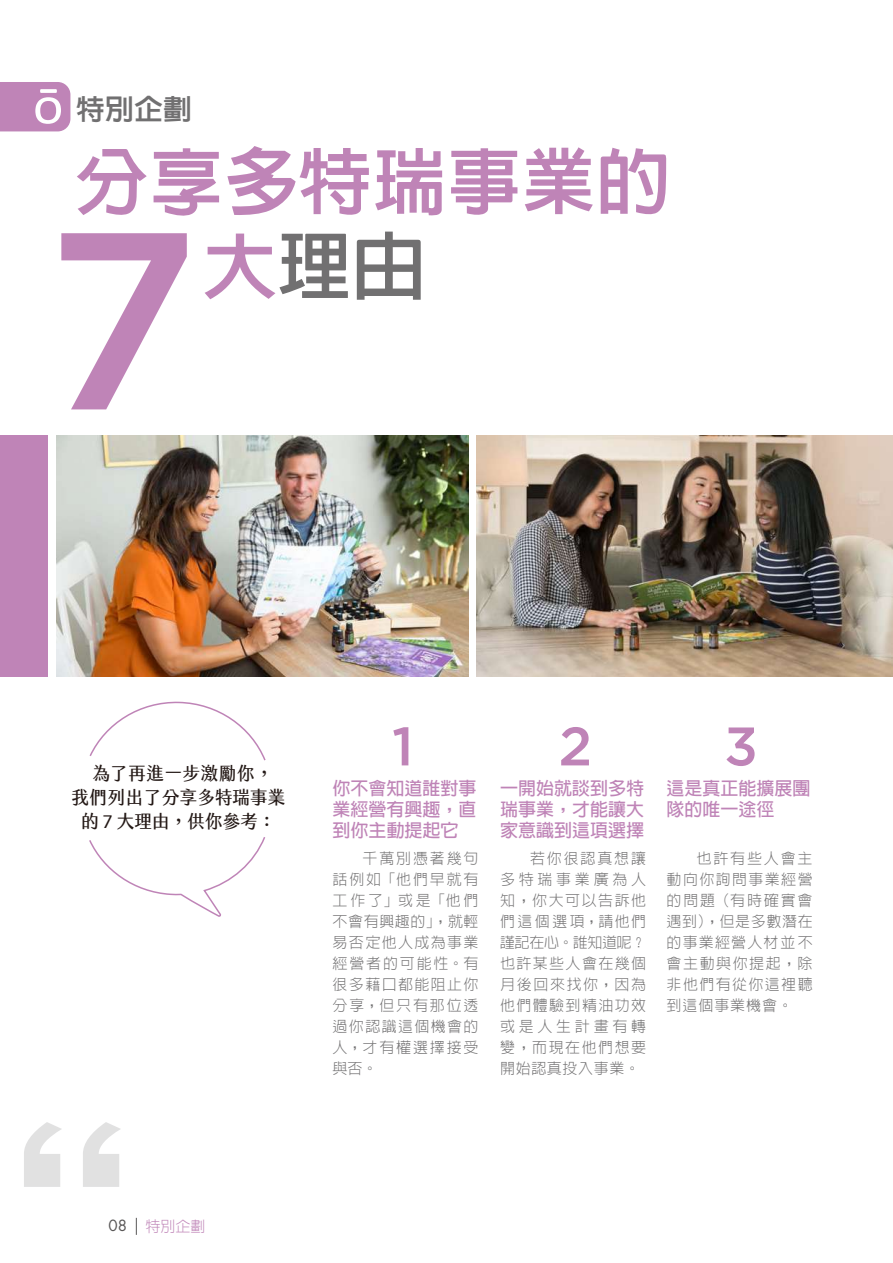
<style>
.page{position:relative;width:893px;height:1263px;background:#fff}
.page>*{position:absolute;margin:0;border:0;box-sizing:border-box;transform-origin:0 0}
.t1{font:500 251.7px "Gotham";color:#bf84b7}
.t2{font:800 73.5px "AR Hei B5";color:#bf84b7}
.t3{font:800 73.5px "AR Hei B5";color:#717071}
.t4{font:500 54.15px "Gotham";color:#bf84b7}
.t5{font:800 28.65px "AR Hei B5";color:#717071}
.t6{font:700 18px/21px "AR Hei B5";color:#bf84b7;text-align:justify}
.t7{font:18px/24.3px "jf jinxuan fresh Medium";letter-spacing:-.005em;color:#231815;text-align:center}
.t8{font:300 15px/21px "AR Hei B5";letter-spacing:.09em;color:#717071;text-align:justify}
.t9{font:300 15px "AR Hei B5";color:#bf84b7}
.s1{color:#bf84b7}
.s2{font-family:"Futura Std";font-weight:400;color:#595757}
</style>
<div class="page">
<svg style="left:136px;top:1218px;width:1px;height:17px"></svg>
<img style="left:56px;top:436px;width:412px;height:241px">
<img style="left:476px;top:436px;width:417px;height:241px">
<div style="left:0;top:436px;width:47px;height:241px;background:#bf84b7"></div>
<svg style="left:83px;top:1122px;width:37px;height:65px"></svg>
<svg style="left:24px;top:1122px;width:37px;height:65px"></svg>
<svg style="left:89px;top:701px;width:177px;height:60px"></svg>
<svg style="left:89px;top:837px;width:177px;height:80px"></svg>
<svg style="left:0;top:82px;width:70px;height:49px;background:#c693bf"></svg>
<h3 class="t5" style="left:76px;top:94px;width:118px">特別企劃</h3>
<h2 class="t2" style="left:75px;top:145px;width:597px">分享多特瑞事業的</h2>
<h1 class="t1" style="left:44px;top:156px;width:157px">7</h1>
<h2 class="t3" style="left:203px;top:229px;width:225px"><span class="s1">大</span>理由</h2>
<p class="t7" style="left:71px;top:762px;width:216px">為了再進一步激勵你，<br>我們列出了分享多特瑞事業的 7 大理由，供你參考：</p>
<h3 class="t4" style="left:392px;top:711px;width:23px">1</h3>
<h3 class="t4" style="left:558px;top:711px;width:35px">2</h3>
<h3 class="t4" style="left:724px;top:711px;width:35px">3</h3>
<p class="t6" style="left:333px;top:778px;width:145px">你不會知道誰對事業經營有興趣，直到你主動提起它</p>
<p class="t8" style="left:333px;top:848px;width:148px;text-indent:30px">千萬別憑著幾句話例如「他們早就有工作了」或是「他們不會有興趣的」，就輕易否定他人成為事業經營者的可能性。有很多藉口都能阻止你分享，但只有那位透過你認識這個機會的人，才有權選擇接受與否。</p>
<p class="t6" style="left:500px;top:778px;width:145px">一開始就談到多特瑞事業，才能讓大家意識到這項選擇</p>
<p class="t8" style="left:500px;top:848px;width:148px;text-indent:30px">若你很認真想讓多特瑞事業廣為人知，你大可以告訴他們這個選項，請他們謹記在心。誰知道呢？也許某些人會在幾個月後回來找你，因為他們體驗到精油功效或是人生計畫有轉變，而現在他們想要開始認真投入事業。</p>
<p class="t6" style="left:667px;top:778px;width:145px">這是真正能擴展團隊的唯一途徑</p>
<p class="t8" style="left:667px;top:848px;width:148px;text-indent:30px">也許有些人會主動向你詢問事業經營的問題（有時確實會遇到），但是多數潛在的事業經營人材並不會主動與你提起，除非他們有從你這裡聽到這個事業機會。</p>
<p class="t9" style="left:109px;top:1218px;width:98px"><span class="s2">08</span> 特別企劃</p>
</div>
